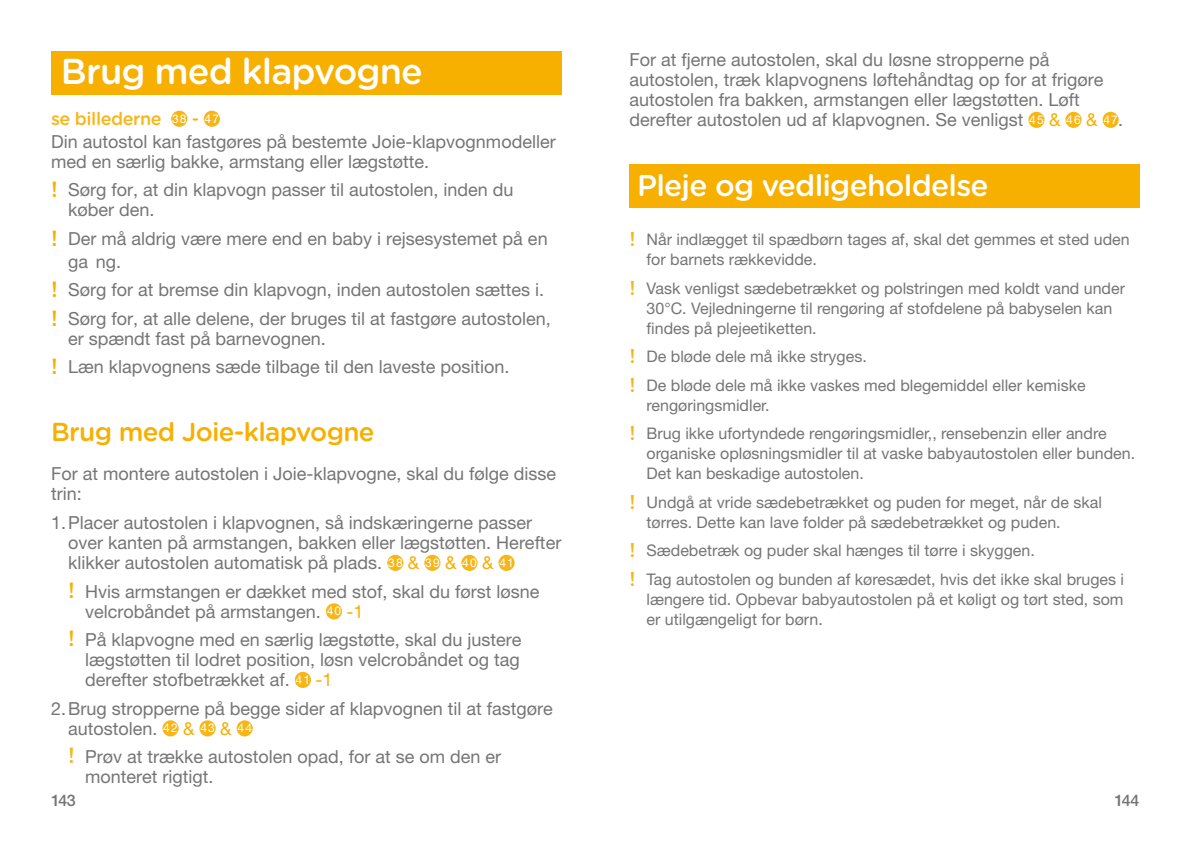
<style>
.page{position:relative;width:1191px;height:842px;background:#fff}
.page>*{position:absolute;margin:0;border:0;box-sizing:border-box;transform-origin:0 0}
.t1{font:500 36px "Gotham Rounded";letter-spacing:-.025em;color:#fff}
.t2{font:500 30px "Gotham Rounded";letter-spacing:-.025em;color:#fff}
.t3{font:500 26px "Gotham Rounded";letter-spacing:-.025em;color:#f7af00}
.t4{font:18px/20px "Helvetica Neue LT Std";color:#767575}
.t5{font:500 18px "Gotham Rounded";letter-spacing:-.025em;color:#f8b616}
.t6{font:16px/20px "Helvetica Neue LT Std";color:#767575}
.t7{font:500 16px "Helvetica Neue LT Std";letter-spacing:-.06em;color:#767575}
.s1{font-size:12px;color:#fff}
.s2{color:#f7af00}
.s3{font-family:"Helvetica Neue LT Std";font-weight:400;font-size:12px;color:#fff}
.s4{font-family:"Gotham Rounded";font-weight:500;font-size:22px;color:#f7af00}
.s5{font-family:"Gotham Rounded";font-weight:500;font-size:20px;color:#f8b616}
.s6{font-family:"Gotham Rounded";font-weight:500;font-size:22px;color:#f8b616}
</style>
<div class="page">
<div style="left:171px;top:111px;width:16px;height:16px;background:#f8b616;border-radius:50%"></div>
<div style="left:204px;top:111px;width:16px;height:16px;background:#f8b616;border-radius:50%"></div>
<div style="left:387px;top:555px;width:16px;height:16px;background:#f8b616;border-radius:50%"></div>
<div style="left:424px;top:555px;width:16px;height:16px;background:#f8b616;border-radius:50%"></div>
<div style="left:461px;top:555px;width:16px;height:16px;background:#f8b616;border-radius:50%"></div>
<div style="left:498px;top:555px;width:16px;height:16px;background:#f8b616;border-radius:50%"></div>
<div style="left:326px;top:603px;width:16px;height:16px;background:#f8b616;border-radius:50%"></div>
<div style="left:295px;top:672px;width:16px;height:16px;background:#f8b616;border-radius:50%"></div>
<div style="left:162px;top:720px;width:17px;height:16px;background:#f8b616;border-radius:50%"></div>
<div style="left:199px;top:720px;width:17px;height:16px;background:#f8b616;border-radius:50%"></div>
<div style="left:237px;top:720px;width:16px;height:16px;background:#f8b616;border-radius:50%"></div>
<div style="left:51px;top:51px;width:510px;height:44px;background:#f7af00"></div>
<div style="left:1028px;top:112px;width:16px;height:16px;background:#f8b616;border-radius:50%"></div>
<div style="left:1065px;top:112px;width:16px;height:16px;background:#f8b616;border-radius:50%"></div>
<div style="left:1102px;top:112px;width:16px;height:16px;background:#f8b616;border-radius:50%"></div>
<div style="left:629px;top:164px;width:511px;height:44px;background:#f7af00"></div>
<h1 class="t1" style="left:61px;top:45px;width:363px">Brug med klapvogne</h1>
<p class="t4" style="left:629px;top:49px;width:495px">For at fjerne autostolen, skal du løsne stropperne på autostolen, træk klapvognens løftehåndtag op for at frigøre autostolen fra bakken, armstangen eller lægstøtten. Løft derefter autostolen ud af klapvognen. Se venligst <span class="s1">45</span> <span class="s2">&amp;</span> <span class="s1">46</span> <span class="s2">&amp;</span> <span class="s1">47</span>.</p>
<p class="t5" style="left:51px;top:106px;width:170px">se billederne <span class="s3">38</span> - <span class="s3">47</span></p>
<p class="t4" style="left:51px;top:131px;width:506px">Din autostol kan fastgøres på bestemte Joie-klapvognmodeller med en særlig bakke, armstang eller lægstøtte.</p>
<p class="t4" style="left:68px;top:180px;width:447px;text-indent:-17px"><span class="s4">!</span> Sørg for, at din klapvogn passer til autostolen, inden du køber den.</p>
<p class="t4" style="left:68px;top:227px;width:481px;line-height:23px;text-indent:-17px"><span class="s4">!</span> Der må aldrig være mere end en baby i rejsesystemet på en ga ng.</p>
<p class="t4" style="left:51px;top:275px;width:501px;line-height:28.6px"><span class="s4">!</span> Sørg for at bremse din klapvogn, inden autostolen sættes i. <span class="s4">!</span> Sørg for, at alle delene, der bruges til at fastgøre autostolen,</p>
<p class="t4" style="left:51px;top:324px;width:460px;line-height:28.6px;text-indent:17px">er spændt fast på barnevognen.<br><span class="s4">!</span> Læn klapvognens sæde tilbage til den laveste position.</p>
<h2 class="t2" style="left:637px;top:163px;width:353px">Pleje og vedligeholdelse</h2>
<p class="t6" style="left:646px;top:229px;width:485px;text-indent:-17px"><span class="s5">!</span> Når indlægget til spædbørn tages af, skal det gemmes et sted uden for barnets rækkevidde.</p>
<p class="t6" style="left:646px;top:278px;width:480px;text-indent:-17px"><span class="s5">!</span> Vask venligst sædebetrækket og polstringen med koldt vand under<br>30°C. Vejledningerne til rengøring af stofdelene på babyselen kan findes på plejeetiketten.</p>
<p class="t6" style="left:629px;top:342px;width:457px;line-height:28.6px"><span class="s5">!</span> De bløde dele må ikke stryges.<br><span class="s5">!</span> De bløde dele må ikke vaskes med blegemiddel eller kemiske</p>
<p class="t6" style="left:629px;top:391px;width:478px;line-height:28.6px;text-indent:17px">rengøringsmidler.<br><span class="s5">!</span> Brug ikke ufortyndede rengøringsmidler﹐ , rensebenzin eller andre</p>
<p class="t6" style="left:646px;top:443px;width:490px">organiske opløsningsmidler til at vaske babyautostolen eller bunden.<br>Det kan beskadige autostolen.</p>
<p class="t6" style="left:646px;top:492px;width:457px;text-indent:-17px"><span class="s5">!</span> Undgå at vride sædebetrækket og puden for meget, når de skal tørres. Dette kan lave folder på sædebetrækket og puden.</p>
<p class="t6" style="left:629px;top:536px;width:496px;line-height:28.6px"><span class="s5">!</span> Sædebetræk og puder skal hænges til tørre i skyggen.<br><span class="s5">!</span> Tag autostolen og bunden af køresædet, hvis det ikke skal bruges i</p>
<p class="t6" style="left:646px;top:589px;width:478px">længere tid. Opbevar babyautostolen på et køligt og tørt sted, som er utilgængeligt for børn.</p>
<h3 class="t3" style="left:51px;top:414px;width:325px">Brug med Joie-klapvogne</h3>
<p class="t4" style="left:51px;top:464px;width:507px">For at montere autostolen i Joie-klapvogne, skal du følge disse trin:</p>
<p class="t4" style="left:68px;top:512px;width:495px;text-indent:-17px">1.Placer autostolen i klapvognen, så indskæringerne passer over kanten på armstangen, bakken eller lægstøtten. Herefter klikker autostolen automatisk på plads. <span class="s1">38</span> <span class="s2">&amp;</span> <span class="s1">39</span> <span class="s2">&amp;</span> <span class="s1">40</span> <span class="s2">&amp;</span> <span class="s1">41</span></p>
<p class="t4" style="left:85px;top:581px;width:456px;text-indent:-17px"><span class="s4">!</span> Hvis armstangen er dækket med stof, skal du først løsne velcrobåndet på armstangen. <span class="s1">40</span> <span class="s2">-1</span></p>
<p class="t4" style="left:85px;top:629px;width:438px;text-align:justify;text-indent:-17px"><span class="s4">!</span> På klapvogne med en særlig lægstøtte, skal du justere lægstøtten til lodret position, løsn velcrobåndet og tag derefter stofbetrækket af. <span class="s1">41</span> <span class="s2">-1</span></p>
<p class="t4" style="left:68px;top:698px;width:486px;text-indent:-17px">2.Brug stropperne på begge sider af klapvognen til at fastgøre autostolen. <span class="s1">42</span> <span class="s2">&amp;</span> <span class="s1">43</span> <span class="s2">&amp;</span> <span class="s1">44</span></p>
<p class="t4" style="left:85px;top:746px;width:418px;text-indent:-17px"><span class="s6">!</span> Prøv at trække autostolen opad, for at se om den er monteret rigtigt.</p>
<p class="t7" style="left:51px;top:791px;width:26px">143</p>
<p class="t7" style="left:1114px;top:791px;width:26px">144</p>
</div>
